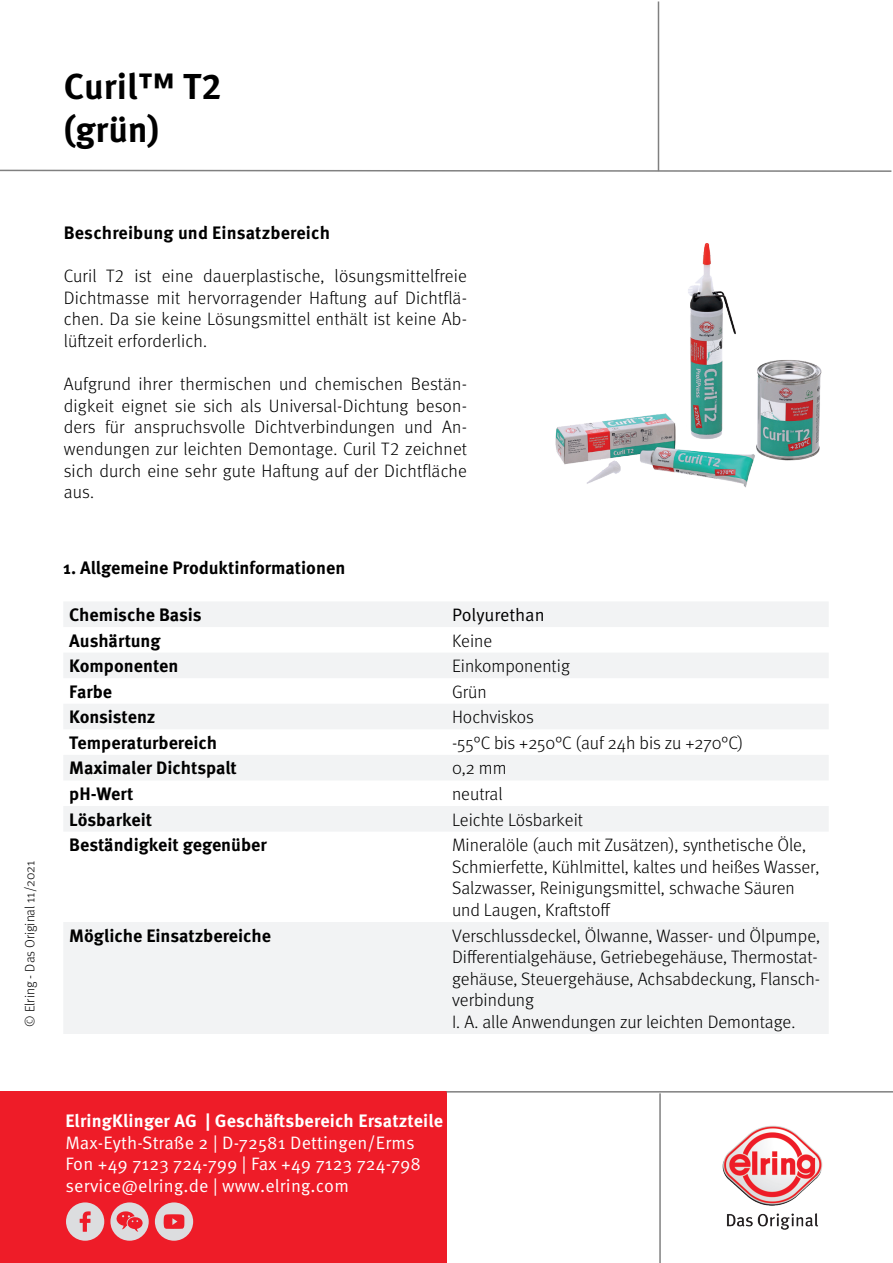
<style>
.page{position:relative;width:893px;height:1263px;background:#fff}
.page>*{position:absolute;margin:0;border:0;box-sizing:border-box;transform-origin:0 0}
.t1{font:700 36px/43.2px "Meta Pro";color:#000}
.t2{font:300 18px/21.6px "Meta Pro";color:#000;text-align:justify}
.t3{font:700 18px "Meta Pro";color:#000}
.t4{font:18px/21.6px "Meta Pro Norm";letter-spacing:.01em;color:#fff}
.t5{font:700 18px "Meta Pro";letter-spacing:.01em;color:#fff}
.t6{font:18px "Meta Pro Norm";letter-spacing:-.005em;color:#000}
.t7{font:300 13.5px "Meta Pro";color:#000}
</style>
<div class="page">
<hr style="left:659px;top:1093px;width:2px;height:170px;background:#808080">
<div style="left:0;top:1092px;width:446px;height:171px;background:#ee1c28"></div>
<hr style="left:446px;top:1091px;width:447px;height:1px;background:#808080">
<img style="left:722px;top:1125px;width:100px;height:104px">
<div style="left:66px;top:1202px;width:38px;height:39px;background:#dcdddf;border-radius:50%"></div>
<svg style="left:80px;top:1211px;width:11px;height:21px"></svg>
<div style="left:110px;top:1202px;width:39px;height:39px;background:#dcdddf;border-radius:50%"></div>
<svg style="left:116px;top:1211px;width:27px;height:21px"></svg>
<div style="left:155px;top:1202px;width:38px;height:39px;background:#dcdddf;border-radius:50%"></div>
<svg style="left:164px;top:1214px;width:20px;height:15px"></svg>
<hr style="left:658px;top:2px;width:1px;height:169px;background:#808080">
<svg style="left:0;top:169px;width:892px;height:3px"></svg>
<svg style="left:64px;top:602px;width:764px;height:432px;fill:#f2f3f4"></svg>
<img style="left:555px;top:243px;width:267px;height:245px">
<h1 class="t1" style="left:64px;top:63px;width:160px">Curil™ T2 (grün)</h1>
<p class="t7" style="left:20px;top:1027px;width:167px;rotate:-90deg">© Elring - Das Original 11/2021</p>
<p class="t3" style="left:64px;top:219px;width:268px">Beschreibung und Einsatzbereich</p>
<p class="t2" style="left:64px;top:264px;width:405px">Curil T2 ist eine dauerplastische, lösungsmittelfreie Dichtmasse mit hervorragender Haftung auf Dichtflä&shy;chen. Da sie keine Lösungsmittel enthält ist keine Ab&shy;lüftzeit erforderlich.</p>
<p class="t2" style="left:64px;top:372px;width:405px">Aufgrund ihrer thermischen und chemischen Bestän&shy;digkeit eignet sie sich als Universal-Dichtung beson&shy;ders für anspruchsvolle Dichtverbindungen und An&shy;wendungen zur leichten Demontage. Curil T2 zeichnet sich durch eine sehr gute Haftung auf der Dichtfläche aus.</p>
<p class="t3" style="left:63px;top:553px;width:284px">1. Allgemeine Produktinformationen</p>
<p class="t3" style="left:69px;top:601px;width:134px">Chemische Basis</p>
<p class="t6" style="left:452px;top:601px;width:94px">Polyurethan</p>
<p class="t3" style="left:69px;top:626px;width:93px">Aushärtung</p>
<p class="t2" style="left:452px;top:629px;width:42px">Keine</p>
<p class="t3" style="left:69px;top:652px;width:111px">Komponenten</p>
<p class="t2" style="left:452px;top:654px;width:119px">Einkomponentig</p>
<p class="t3" style="left:69px;top:677px;width:44px">Farbe</p>
<p class="t2" style="left:452px;top:680px;width:36px">Grün</p>
<p class="t3" style="left:69px;top:703px;width:88px">Konsistenz</p>
<p class="t2" style="left:452px;top:705px;width:83px">Hochviskos</p>
<p class="t3" style="left:69px;top:728px;width:149px">Temperaturbereich</p>
<p class="t2" style="left:452px;top:731px;width:293px">-55°C bis +250°C (auf 24h bis zu +270°C)</p>
<p class="t3" style="left:69px;top:754px;width:169px">Maximaler Dichtspalt</p>
<p class="t2" style="left:452px;top:756px;width:56px">0,2 mm</p>
<p class="t3" style="left:69px;top:780px;width:66px">pH-Wert</p>
<p class="t2" style="left:452px;top:782px;width:52px">neutral</p>
<p class="t3" style="left:69px;top:805px;width:84px">Lösbarkeit</p>
<p class="t2" style="left:452px;top:808px;width:133px">Leichte Lösbarkeit</p>
<p class="t3" style="left:69px;top:831px;width:199px">Beständigkeit gegenüber</p>
<p class="t2" style="left:452px;top:833px;width:369px;text-align:left">Mineralöle (auch mit Zusätzen), synthetische Öle, Schmierfette, Kühlmittel, kaltes und heißes Wasser, Salzwasser, Reinigungsmittel, schwache Säuren und Laugen, Kraftstoff</p>
<p class="t3" style="left:69px;top:921px;width:203px">Mögliche Einsatzbereiche</p>
<p class="t2" style="left:452px;top:924px;width:370px;text-align:left">Verschlussdeckel, Ölwanne, Wasser- und Ölpumpe, Differentialgehäuse, Getriebegehäuse, Thermostat&shy;gehäuse, Steuergehäuse, Achsabdeckung, Flansch&shy;verbindung</p>
<p class="t2" style="left:452px;top:1010px;width:345px">I. A. alle Anwendungen zur leichten Demontage.</p>
<p class="t5" style="left:65px;top:1107px;width:379px">ElringKlinger AG | Geschäftsbereich Ersatzteile</p>
<p class="t4" style="left:65px;top:1130px;width:357px">Max-Eyth-Straße 2 | D-72581 Dettingen/Erms<br>Fon +49 7123 724-799 | Fax +49 7123 724-798 service@elring.de | www.elring.com</p>
</div>
